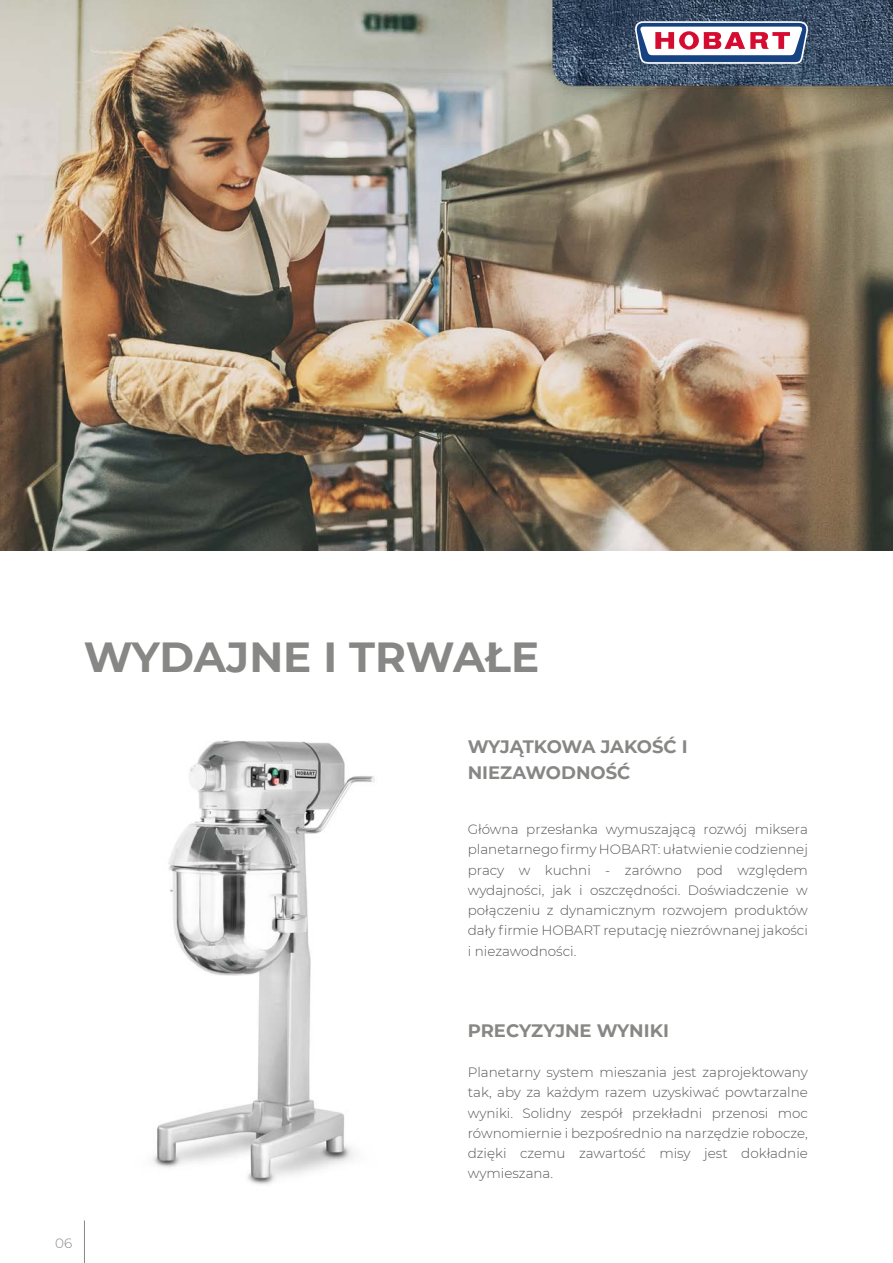
<style>
.page{position:relative;width:893px;height:1263px;background:#fff}
.page>*{position:absolute;margin:0;border:0;box-sizing:border-box;transform-origin:0 0}
.t1{font:700 42px "Montserrat";color:#878786}
.t2{font:700 18px/25.5px "Montserrat";color:#878786}
.t3{font:300 13.5px/20.2px "Montserrat";color:#565656;text-align:justify}
.t4{font:300 13.5px "Montserrat";color:#878786}
</style>
<div class="page">
<hr style="left:84px;top:1220px;width:1px;height:43px;background:#878786">
<img style="left:0;top:0;width:893px;height:551px">
<img style="left:152px;top:740px;width:223px;height:445px">
<img style="left:470px;top:0;width:423px;height:123px">
<svg style="left:635px;top:21px;width:173px;height:43px"></svg>
<h1 class="t1" style="left:84px;top:627px;width:457px">WYDAJNE I TRWAŁE</h1>
<h2 class="t2" style="left:468px;top:733px;width:221px">WYJĄTKOWA JAKOŚĆ I<br>NIEZAWODNOŚĆ</h2>
<p class="t3" style="left:468px;top:819px;width:342px">Główna przesłanka wymuszającą rozwój miksera planetarnego firmy HOBART: ułatwienie codziennej pracy w kuchni - zarówno pod względem wydajności, jak i oszczędności. Doświadczenie w połączeniu z dynamicznym rozwojem produktów dały firmie HOBART reputację niezrównanej jakości i niezawodności.</p>
<p class="t4" style="left:55px;top:1234px;width:19px">06</p>
<h2 class="t2" style="left:468px;top:1017px;width:203px">PRECYZYJNE WYNIKI</h2>
<p class="t3" style="left:468px;top:1062px;width:342px">Planetarny system mieszania jest zaprojektowany tak, aby za każdym razem uzyskiwać powtarzalne wyniki. Solidny zespół przekładni przenosi moc równomiernie i bezpośrednio na narzędzie robocze, dzięki czemu zawartość misy jest dokładnie wymieszana.</p>
</div>
